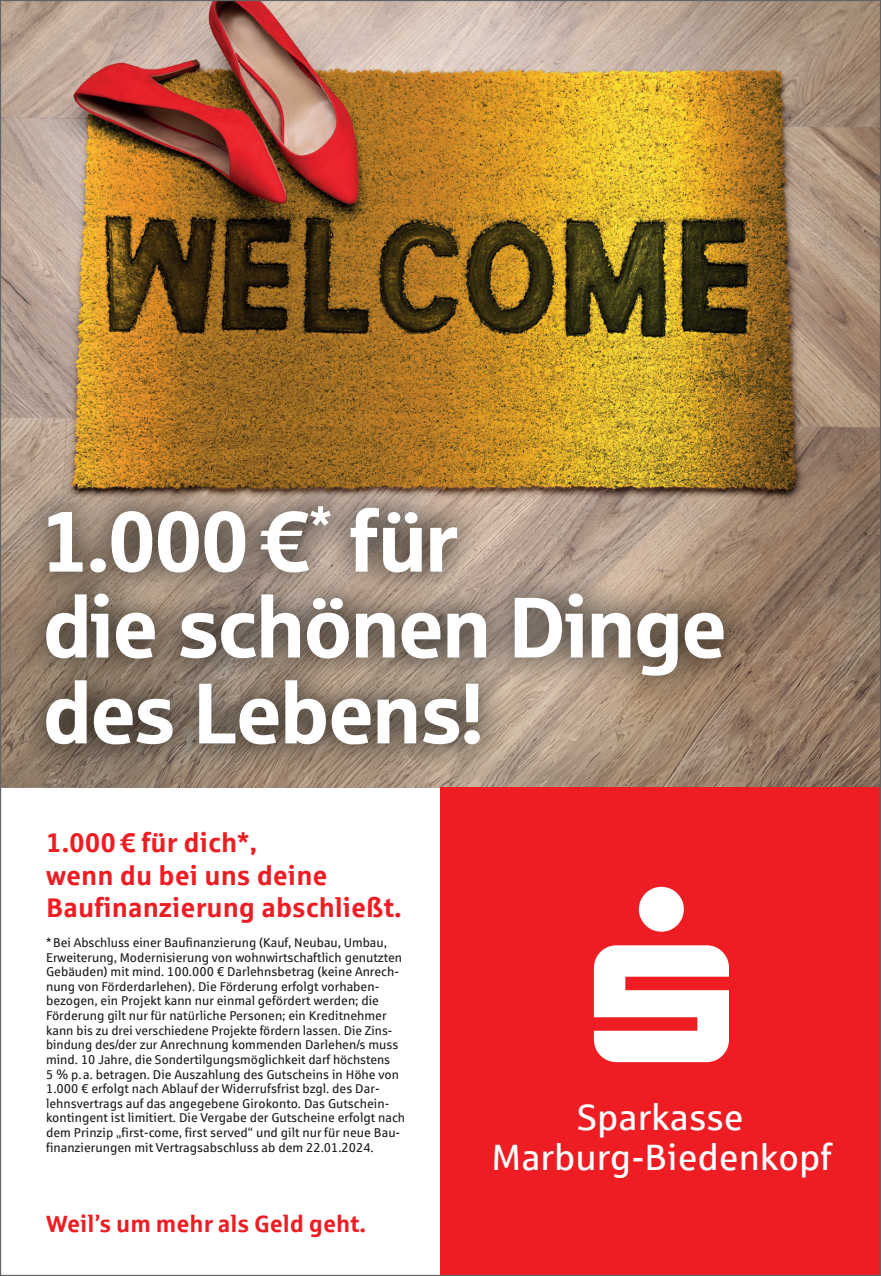
<style>
.page{position:relative;width:881px;height:1276px;background:#fff}
.page>*{position:absolute;margin:0;border:0;box-sizing:border-box;transform-origin:0 0}
.t1{font:85.95px/86px "Sparkasse Head";color:#fff}
.t2{font:36.68px/40.5px "Sparkasse Rg";color:#fff;text-align:center}
.t3{font:700 27px/32.4px "Sparkasse Rg";color:#ee1d23}
.t4{font:700 23.62px "Sparkasse Rg";color:#ee1d23}
.t5{font:12.83px/14.6px "Sparkasse Rg";color:#231f20}
</style>
<div class="page">
<img style="left:2px;top:2px;width:876px;height:470px">
<img style="left:2px;top:472px;width:238px;height:79px">
<img style="left:240px;top:472px;width:480px;height:2px">
<img style="left:720px;top:472px;width:158px;height:79px">
<img style="left:2px;top:551px;width:78px;height:237px">
<img style="left:756px;top:551px;width:122px;height:158px">
<img style="left:80px;top:777px;width:480px;height:11px">
<img style="left:560px;top:709px;width:318px;height:79px">
<img style="left:13px;top:474px;width:743px;height:303px">
<div style="left:440px;top:788px;width:440px;height:488px;background:#ee1d23"></div>
<svg style="left:593px;top:887px;width:135px;height:175px"></svg>
<h1 class="t1" style="left:43px;top:495px;width:684px">1.000 €<sup>*</sup> für<br>die schönen Dinge des Lebens!</h1>
<h3 class="t3" style="left:46px;top:826px;width:357px">1.000 € für dich*,<br>wenn du bei uns deine<br>Baufinanzierung abschließt.</h3>
<p class="t5" style="left:46px;top:935px;width:360px">*Bei Abschluss einer Baufinanzierung (Kauf, Neubau, Umbau, Erweiterung, Modernisierung von wohnwirtschaftlich genutzten Gebäuden) mit mind. 100.000 € Darlehnsbetrag (keine Anrech&shy;nung von Förderdarlehen). Die Förderung erfolgt vorhaben&shy;bezogen, ein Projekt kann nur einmal gefördert werden; die Förderung gilt nur für natürliche Personen; ein Kreditnehmer kann bis zu drei verschiedene Projekte fördern lassen. Die Zins&shy;bindung des/der zur Anrechnung kommenden Darlehen/s muss mind. 10 Jahre, die Sondertilgungsmöglichkeit darf höchstens<br>5 % p. a. betragen. Die Auszahlung des Gutscheins in Höhe von 1.000 € erfolgt nach Ablauf der Widerrufsfrist bzgl. des Dar&shy;lehnsvertrags auf das angegebene Girokonto. Das Gutschein&shy;kontingent ist limitiert. Die Vergabe der Gutscheine erfolgt nach dem Prinzip „first-come, first served“ und gilt nur für neue Bau&shy;finanzierungen mit Vertragsabschluss ab dem 22.01.2024.</p>
<h3 class="t4" style="left:46px;top:1208px;width:321px">Weil’s um mehr als Geld geht.</h3>
<h2 class="t2" style="left:491px;top:1096px;width:342px">Sparkasse<br>Marburg-Biedenkopf</h2>
</div>
